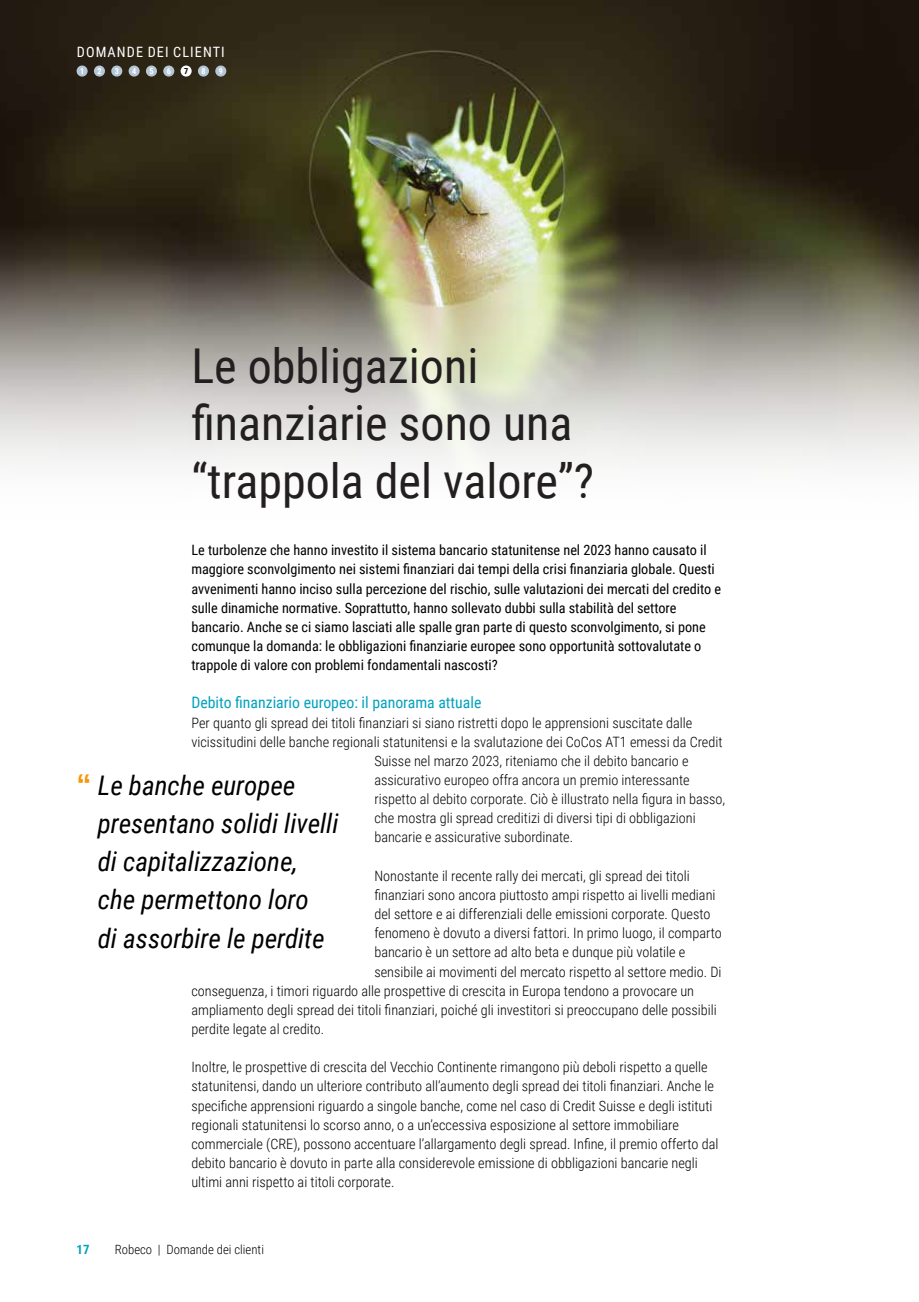
<style>
.page{position:relative;width:919px;height:1302px;background:#fff}
.page>*{position:absolute;margin:0;border:0;box-sizing:border-box;transform-origin:0 0}
.t1{font:48px/57.4px "Roboto Condensed";color:#231f20}
.t2{font:italic 27px/38.2px "Roboto Condensed";color:#000}
.t3{font:15.75px "Roboto Condensed";color:#00a2bd}
.t4{font:300 14.25px/19.2px "Roboto Condensed";color:#000}
.t5{font:14.25px/19.2px "Roboto Condensed";letter-spacing:-.005em;color:#000}
.t6{font:14.25px "Roboto Condensed";letter-spacing:.075em;color:#fff}
.t7{font:300 12.75px "Roboto Condensed";color:#000}
.t8{font:700 12.75px "Roboto Condensed";color:#00a2bd}
.t9{font:700 8.25px "Roboto Condensed";color:#fff}
.t10{font:700 8.25px "Roboto Condensed";color:#000}
.s1{font-family:"Ramabhadra";font-style:normal;font-size:30px;color:#f79608}
</style>
<div class="page">
<img style="left:0;top:0;width:918px;height:467px">
<div style="left:77px;top:65px;width:11px;height:12px;background:#b5c6d6;border-radius:50%"></div>
<div style="left:94px;top:65px;width:11px;height:12px;background:#b5c6d6;border-radius:50%"></div>
<div style="left:111px;top:65px;width:11px;height:12px;background:#b5c6d6;border-radius:50%"></div>
<div style="left:129px;top:65px;width:11px;height:12px;background:#b5c6d6;border-radius:50%"></div>
<div style="left:146px;top:65px;width:11px;height:12px;background:#b5c6d6;border-radius:50%"></div>
<div style="left:163px;top:65px;width:11px;height:12px;background:#b5c6d6;border-radius:50%"></div>
<svg style="left:180px;top:65px;width:12px;height:12px"></svg>
<div style="left:198px;top:65px;width:11px;height:12px;background:#b5c6d6;border-radius:50%"></div>
<div style="left:215px;top:65px;width:11px;height:12px;background:#b5c6d6;border-radius:50%"></div>
<p class="t6" style="left:77px;top:42px;width:149px">DOMANDE DEI CLIENTI</p>
<p class="t9" style="left:80px;top:65px;width:6px">1</p>
<p class="t9" style="left:97px;top:65px;width:6px">2</p>
<p class="t9" style="left:115px;top:65px;width:6px">3</p>
<p class="t9" style="left:132px;top:65px;width:6px">4</p>
<p class="t9" style="left:149px;top:65px;width:6px">5</p>
<p class="t9" style="left:167px;top:65px;width:6px">6</p>
<p class="t10" style="left:184px;top:65px;width:6px">7</p>
<p class="t9" style="left:201px;top:65px;width:6px">8</p>
<p class="t9" style="left:219px;top:65px;width:6px">9</p>
<h1 class="t1" style="left:191px;top:335px;width:404px">Le obbligazioni finanziarie sono una “trappola del valore”?</h1>
<p class="t5" style="left:191px;top:540px;width:531px">Le turbolenze che hanno investito il sistema bancario statunitense nel 2023 hanno causato il maggiore sconvolgimento nei sistemi finanziari dai tempi della crisi finanziaria globale. Questi avvenimenti hanno inciso sulla percezione del rischio, sulle valutazioni dei mercati del credito e sulle dinamiche normative. Soprattutto, hanno sollevato dubbi sulla stabilità del settore bancario. Anche se ci siamo lasciati alle spalle gran parte di questo sconvolgimento, si pone comunque la domanda: le obbligazioni finanziarie europee sono opportunità sottovalutate o trappole di valore con problemi fondamentali nascosti?</p>
<p class="t3" style="left:191px;top:691px;width:291px">Debito finanziario europeo: il panorama attuale</p>
<p class="t4" style="left:191px;top:712px;width:502px">Per quanto gli spread dei titoli finanziari si siano ristretti dopo le apprensioni suscitate dalle</p>
<p class="t4" style="left:191px;top:731px;width:532px">vicissitudini delle banche regionali statunitensi e la svalutazione dei CoCos AT1 emessi da Credit</p>
<p class="t4" style="left:374px;top:750px;width:316px">Suisse nel marzo 2023, riteniamo che il debito bancario e</p>
<p class="t4" style="left:374px;top:769px;width:317px">assicurativo europeo offra ancora un premio interessante</p>
<p class="t4" style="left:374px;top:788px;width:352px">rispetto al debito corporate. Ciò è illustrato nella figura in basso,</p>
<p class="t4" style="left:374px;top:808px;width:323px">che mostra gli spread creditizi di diversi tipi di obbligazioni</p>
<p class="t4" style="left:374px;top:827px;width:200px">bancarie e assicurative subordinate.</p>
<p class="t4" style="left:374px;top:865px;width:317px">Nonostante il recente rally dei mercati, gli spread dei titoli</p>
<p class="t4" style="left:374px;top:884px;width:342px">finanziari sono ancora piuttosto ampi rispetto ai livelli mediani</p>
<p class="t4" style="left:374px;top:903px;width:337px">del settore e ai differenziali delle emissioni corporate. Questo</p>
<p class="t4" style="left:374px;top:922px;width:349px">fenomeno è dovuto a diversi fattori. In primo luogo, il comparto</p>
<p class="t4" style="left:374px;top:942px;width:312px">bancario è un settore ad alto beta e dunque più volatile e</p>
<p class="t4" style="left:374px;top:961px;width:348px">sensibile ai movimenti del mercato rispetto al settore medio. Di</p>
<p class="t4" style="left:191px;top:980px;width:504px">conseguenza, i timori riguardo alle prospettive di crescita in Europa tendono a provocare un</p>
<p class="t4" style="left:191px;top:999px;width:527px">ampliamento degli spread dei titoli finanziari, poiché gli investitori si preoccupano delle possibili</p>
<p class="t4" style="left:191px;top:1018px;width:134px">perdite legate al credito.</p>
<p class="t4" style="left:191px;top:1056px;width:528px">Inoltre, le prospettive di crescita del Vecchio Continente rimangono più deboli rispetto a quelle statunitensi, dando un ulteriore contributo all’aumento degli spread dei titoli finanziari. Anche le specifiche apprensioni riguardo a singole banche, come nel caso di Credit Suisse e degli istituti regionali statunitensi lo scorso anno, o a un’eccessiva esposizione al settore immobiliare commerciale (CRE), possono accentuare l’allargamento degli spread. Infine, il premio offerto dal debito bancario è dovuto in parte alla considerevole emissione di obbligazioni bancarie negli ultimi anni rispetto ai titoli corporate.</p>
<h2 class="t2" style="left:98px;top:764px;width:242px;text-indent:-21px"><span class="s1">“</span> Le banche europee presentano solidi livelli di capitalizzazione, che permettono loro<br>di assorbire le perdite</h2>
<p class="t8" style="left:77px;top:1240px;width:14px">17</p>
<p class="t7" style="left:115px;top:1240px;width:151px">Robeco | Domande dei clienti</p>
</div>
